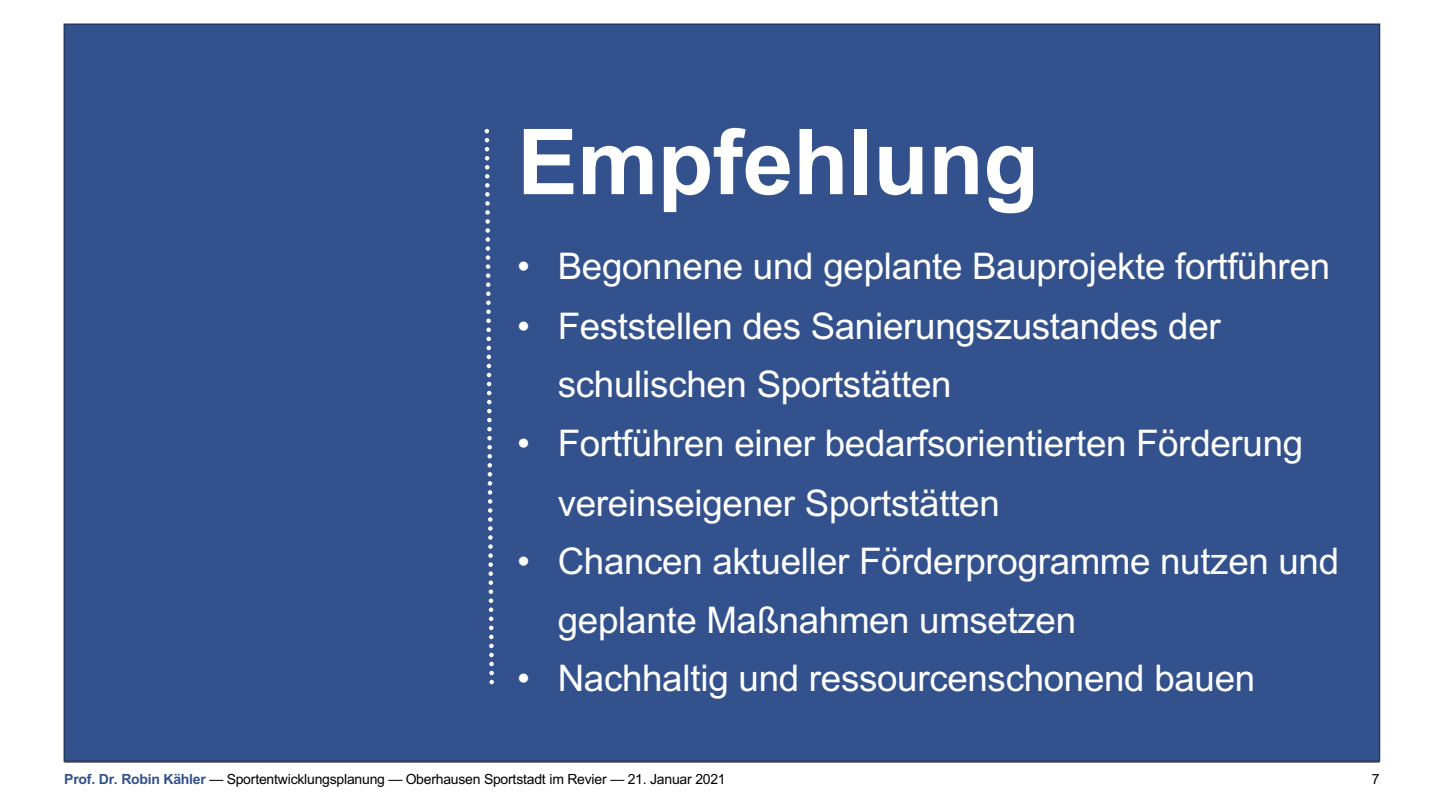
<style>
.page{position:relative;width:1444px;height:809px;background:#fff}
.page>*{position:absolute;margin:0;border:0;box-sizing:border-box;transform-origin:0 0}
.t1{font:700 91px "Arial";letter-spacing:-.005em;color:#fff}
.t2{font:36.75px/59.1px "Arial";letter-spacing:-.01em;color:#fff}
.t3{font:14px "Arial";letter-spacing:-.02em;color:#000}
.s1{font-weight:700;color:#33528d}
</style>
<div class="page">
<hr style="left:64px;top:761px;width:1315px;height:1px;background:#000">
<div style="left:64px;top:24px;width:1315px;height:737px;background:#33528d"></div>
<svg style="left:484px;top:129px;width:10px;height:555px"></svg>
<h1 class="t1" style="left:517px;top:98px;width:523px">Empfehlung</h1>
<p class="t2" style="left:517px;top:237px;width:814px">• Begonnene und geplante Bauprojekte fortführen</p>
<p class="t2" style="left:558px;top:296px;width:664px;line-height:57.9px;text-indent:-41px">• Feststellen des Sanierungszustandes der schulischen Sportstätten</p>
<p class="t2" style="left:558px;top:413px;width:747px;text-indent:-41px">• Fortführen einer bedarfsorientierten Förderung vereinseigener Sportstätten</p>
<p class="t2" style="left:558px;top:531px;width:783px;text-indent:-41px">• Chancen aktueller Förderprogramme nutzen und geplante Maßnahmen umsetzen</p>
<p class="t2" style="left:517px;top:648px;width:739px">• Nachhaltig und ressourcenschonend bauen</p>
<p class="t3" style="left:64px;top:769px;width:663px"><span class="s1">Prof. Dr. Robin Kähler</span> — Sportentwicklungsplanung — Oberhausen Sportstadt im Revier — 21. Januar 2021</p>
<p class="t3" style="left:1371px;top:769px;width:9px">7</p>
</div>
